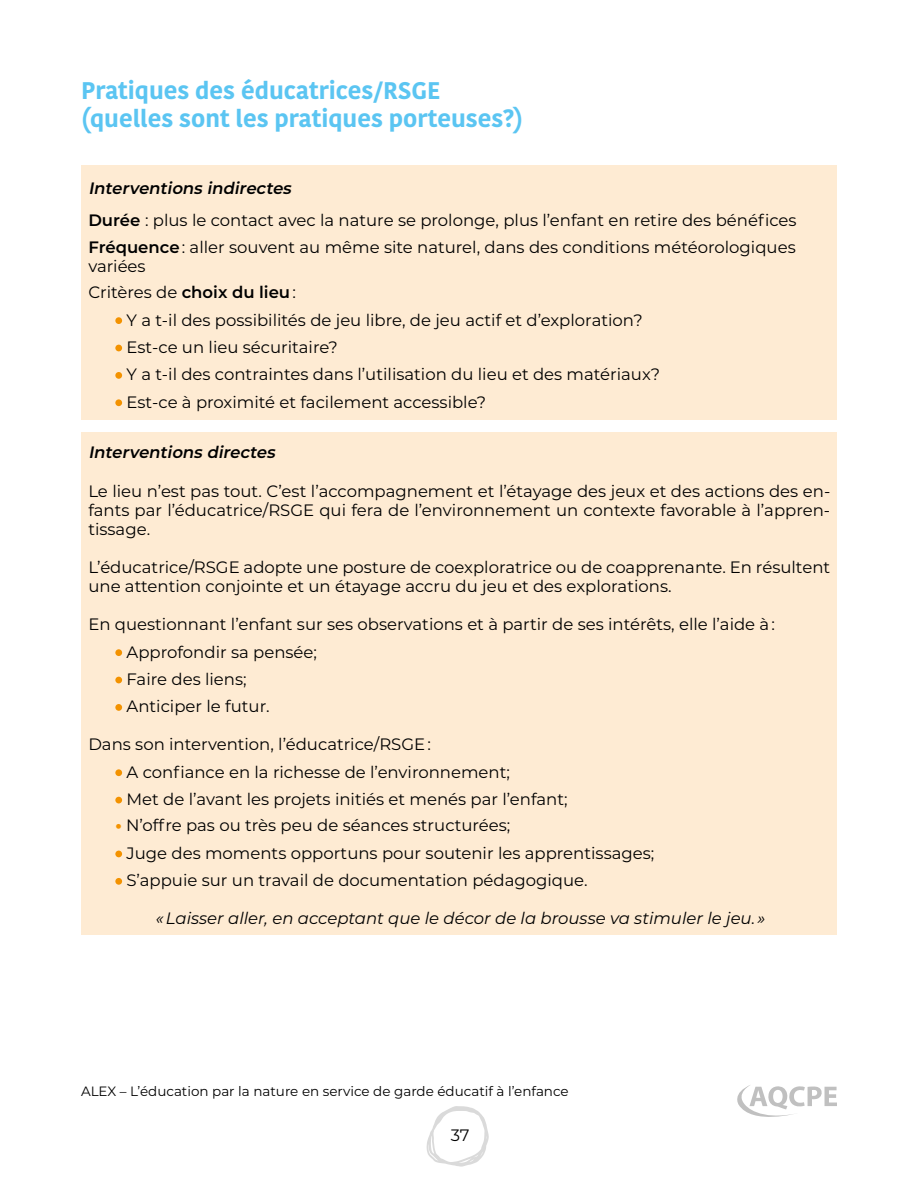
<style>
.page{position:relative;width:918px;height:1188px;background:#fff}
.page>*{position:absolute;margin:0;border:0;box-sizing:border-box;transform-origin:0 0}
.t1{font:700 24px/28.5px "Kohinoor";color:#5bc5f2}
.t2{font:16.5px/27.3px "Montserrat";color:#000}
.t3{font:italic 16.5px "Montserrat";color:#000}
.t4{font:italic 600 16.5px "Montserrat";color:#000}
.t5{font:13.5px "Montserrat";color:#000}
.s1{font-weight:600;font-style:italic}
.s2{font-weight:600}
.s3{font-weight:800;color:#f39200}
</style>
<div class="page">
<svg style="left:426px;top:1106px;width:63px;height:61px"></svg>
<svg style="left:737px;top:1085px;width:100px;height:32px"></svg>
<div style="left:82px;top:165px;width:755px;height:255px;background:#feebd3"></div>
<div style="left:115px;top:317px;width:7px;height:7px;background:#f39200;border-radius:50%"></div>
<div style="left:115px;top:345px;width:7px;height:6px;background:#f39200;border-radius:50%"></div>
<div style="left:115px;top:372px;width:7px;height:7px;background:#f39200;border-radius:50%"></div>
<div style="left:115px;top:399px;width:7px;height:7px;background:#f39200;border-radius:50%"></div>
<div style="left:82px;top:432px;width:755px;height:502px;background:#feebd3"></div>
<div style="left:115px;top:649px;width:7px;height:7px;background:#f39200;border-radius:50%"></div>
<div style="left:115px;top:677px;width:7px;height:6px;background:#f39200;border-radius:50%"></div>
<div style="left:115px;top:704px;width:7px;height:7px;background:#f39200;border-radius:50%"></div>
<div style="left:115px;top:769px;width:7px;height:7px;background:#f39200;border-radius:50%"></div>
<div style="left:115px;top:797px;width:7px;height:6px;background:#f39200;border-radius:50%"></div>
<div style="left:115px;top:851px;width:7px;height:6px;background:#f39200;border-radius:50%"></div>
<div style="left:115px;top:878px;width:7px;height:7px;background:#f39200;border-radius:50%"></div>
<h1 class="t1" style="left:81px;top:77px;width:444px">Pratiques des éducatrices/RSGE (quelles sont les pratiques porteuses?)</h1>
<p class="t2" style="left:88px;top:171px;width:710px;line-height:32.4px"><span class="s1">Interventions indirectes<br></span><span class="s2">Durée</span> : plus le contact avec la nature se prolonge, plus l’enfant en retire des bénéfices</p>
<p class="t2" style="left:88px;top:237px;width:709px;line-height:18.9px"><span class="s2">Fréquence</span> : aller souvent au même site naturel, dans des conditions météorologiques variées</p>
<p class="t2" style="left:127px;top:278px;width:535px;text-indent:-38px">Critères de <span class="s2">choix du lieu</span> :<br>Y a t-il des possibilités de jeu libre, de jeu actif et d’exploration?<br>Est-ce un lieu sécuritaire?<br>Y a t-il des contraintes dans l’utilisation du lieu et des matériaux?<br>Est-ce à proximité et facilement accessible?</p>
<p class="t4" style="left:88px;top:441px;width:192px">Interventions directes</p>
<p class="t2" style="left:88px;top:481px;width:743px;line-height:18.9px;text-align:justify">Le lieu n’est pas tout. C’est l’accompagnement et l’étayage des jeux et des actions des en&shy;fants par l’éducatrice/RSGE qui fera de l’environnement un contexte favorable à l’appren&shy;tissage.</p>
<p class="t2" style="left:88px;top:557px;width:743px;line-height:18.9px">L’éducatrice/RSGE adopte une posture de coexploratrice ou de coapprenante. En résultent une attention conjointe et un étayage accru du jeu et des explorations.</p>
<p class="t2" style="left:127px;top:610px;width:650px;text-indent:-38px">En questionnant l’enfant sur ses observations et à partir de ses intérêts, elle l’aide à :<br>Approfondir sa pensée;<br>Faire des liens;<br>Anticiper le futur.</p>
<p class="t2" style="left:127px;top:730px;width:443px;text-indent:-38px">Dans son intervention, l’éducatrice/RSGE :<br>A confiance en la richesse de l’environnement;<br>Met de l’avant les projets initiés et menés par l’enfant;</p>
<p class="t2" style="left:127px;top:811px;width:529px;text-indent:-11px"><span class="s3">•</span> N’offre pas ou très peu de séances structurées;<br>Juge des moments opportuns pour soutenir les apprentissages;<br>S’appuie sur un travail de documentation pédagogique.</p>
<p class="t3" style="left:156px;top:907px;width:611px">« Laisser aller, en acceptant que le décor de la brousse va stimuler le jeu. »</p>
<p class="t5" style="left:81px;top:1082px;width:489px">ALEX – L’éducation par la nature en service de garde éducatif à l’enfance</p>
<p class="t2" style="left:451px;top:1121px;width:20px">37</p>
</div>
